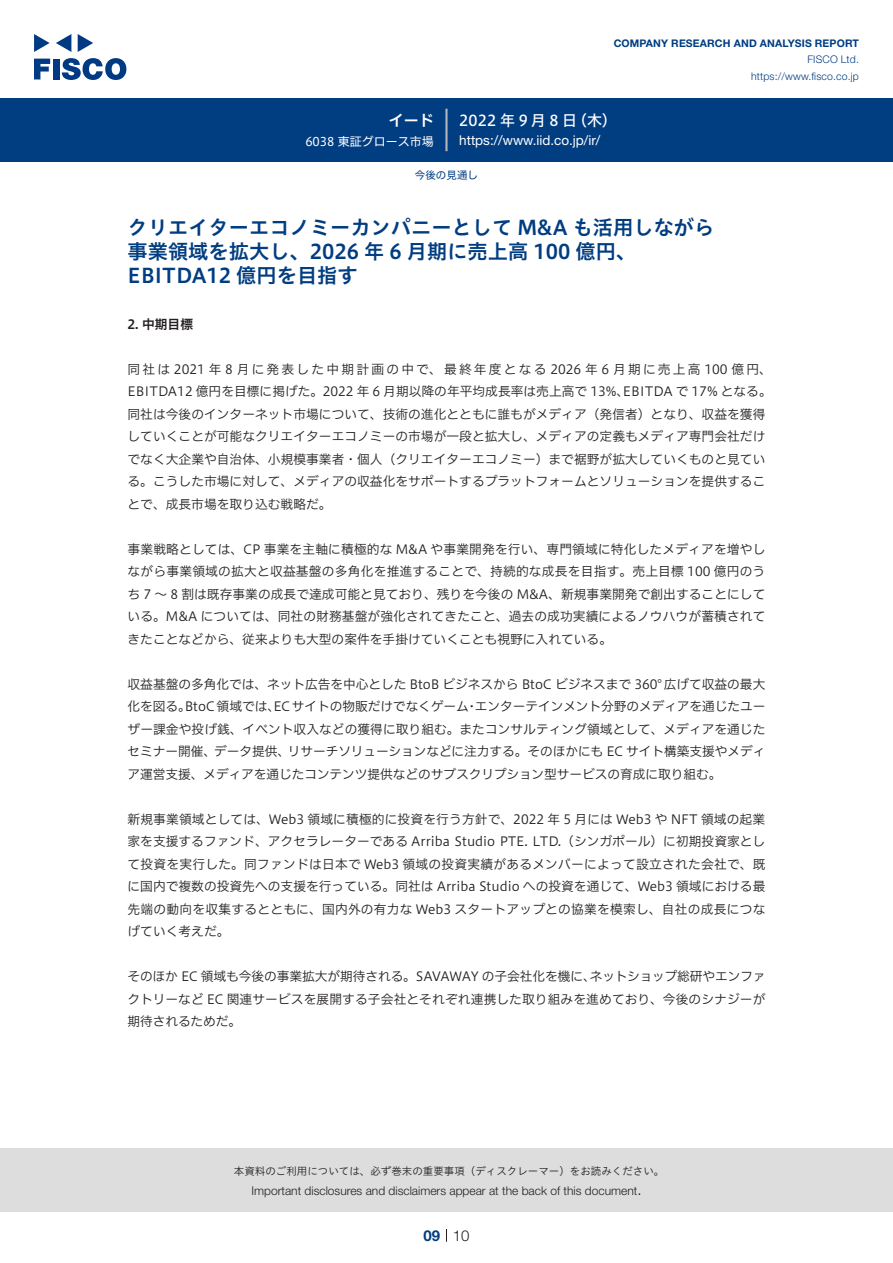
<style>
.page{position:relative;width:893px;height:1263px;background:#fff}
.page>*{position:absolute;margin:0;border:0;box-sizing:border-box;transform-origin:0 0}
.t1{font:20.25px/24px "Hiragino UD Sans Std W6";color:#003d81}
.t2{font:15px "Hiragino UD Sans F Std N W5";letter-spacing:.22em;color:#fff}
.t3{font:300 15px "Helvetica Neue LT Std";color:#231f20}
.t4{font:15px "Hiragino UD Sans F Std N W6";color:#fff}
.t5{font:700 15px "Helvetica Neue LT Std";color:#003d81}
.t6{font:13.5px "Helvetica Neue LT Std";color:#fff}
.t7{font:12.75px/22.5px "Hiragino UD Sans F Std N W3";color:#231f20}
.t8{font:12.75px/22.5px "Hiragino UD Sans F Std N W3";letter-spacing:.175em;color:#231f20;text-align:right}
.t9{font:12.75px "Hiragino UD Sans F Std N W6";color:#231f20}
.t10{font:300 12px "Helvetica Neue LT Std";color:#231f20}
.t11{font:12px "Hiragino UD Sans F Std N W4";color:#fff}
.t12{font:10.5px "Hiragino UD Sans Std W3";color:#231f20}
.t13{font:700 10.5px "Helvetica Neue LT Std";letter-spacing:.015em;color:#003d81}
.t14{font:300 10.5px/16.5px "Helvetica Neue LT Std";letter-spacing:.015em;color:#003d81;text-align:right}
.t15{font:10.5px "Hiragino UD Sans F Std N W4";color:#003d81}
</style>
<div class="page">
<div style="left:0;top:1148px;width:893px;height:64px;background:#ddd"></div>
<svg style="left:34px;top:59px;width:16px;height:20px"></svg>
<div style="left:53px;top:59px;width:6px;height:20px;background:#003a83"></div>
<svg style="left:62px;top:58px;width:64px;height:22px"></svg>
<svg style="left:34px;top:34px;width:16px;height:18px"></svg>
<svg style="left:78px;top:34px;width:15px;height:18px"></svg>
<svg style="left:56px;top:34px;width:15px;height:18px"></svg>
<div style="left:0;top:98px;width:893px;height:64px;background:#003d81"></div>
<hr style="left:445px;top:109px;width:3px;height:42px;background:#b5b5b6">
<svg style="left:446px;top:1229px;width:1px;height:13px"></svg>
<p class="t4" style="left:389px;top:109px;width:46px">イード</p>
<p class="t11" style="left:305px;top:132px;width:130px">6038 東証グロース市場</p>
<p class="t13" style="left:614px;top:37px;width:247px">COMPANY RESEARCH AND ANALYSIS REPORT</p>
<p class="t14" style="left:751px;top:51px;width:109px">FISCO Ltd. https://www.fisco.co j p.</p>
<p class="t2" style="left:459px;top:109px;width:119px">2022年9月8日</p>
<p class="t2" style="left:572px;top:109px;width:46px">（木(</p>
<p class="t6" style="left:459px;top:132px;width:143px">https: / / w w w . i i d . c o j p. /i r/</p>
<p class="t15" style="left:415px;top:167px;width:64px">今後の見通し</p>
<h1 class="t1" style="left:128px;top:214px;width:588px">クリエイターエコノミーカンパニーとして M&amp;A も活用しながら事業領域を拡大し、2026 年 6 月期に売上高 100 億円、<br>EBITDA12 億円を目指す</h1>
<p class="t9" style="left:128px;top:314px;width:67px">2. 中期目標</p>
<p class="t8" style="left:128px;top:357px;width:646px">同社は 2021 年 8 月に発表した中期計画の中で、最終年度となる 2026 年 6 月期に売上高 100 億円、<br>EBITDA で 17% となる。</p>
<p class="t7" style="left:128px;top:379px;width:639px">EBITDA12 億円を目標に掲げた。2022 年 6 月期以降の年平均成長率は売上高で 13%、<br>同社は今後のインターネット市場について、技術の進化とともに誰もがメディア（発信者）となり、収益を獲得していくことが可能なクリエイターエコノミーの市場が一段と拡大し、メディアの定義もメディア専門会社だけでなく大企業や自治体、小規模事業者・個人（クリエイターエコノミー）まで裾野が拡大していくものと見ている。こうした市場に対して、メディアの収益化をサポートするプラットフォームとソリューションを提供することで、成長市場を取り込む戦略だ。</p>
<p class="t7" style="left:128px;top:537px;width:639px;text-align:justify">事業戦略としては、CP 事業を主軸に積極的な M&amp;A や事業開発を行い、専門領域に特化したメディアを増やしながら事業領域の拡大と収益基盤の多角化を推進することで、持続的な成長を目指す。売上目標 100 億円のうち 7 〜 8 割は既存事業の成長で達成可能と見ており、残りを今後の M&amp;A、新規事業開発で創出することにしている。M&amp;A については、同社の財務基盤が強化されてきたこと、過去の成功実績によるノウハウが蓄積されてきたことなどから、従来よりも大型の案件を手掛けていくことも視野に入れている。</p>
<p class="t7" style="left:664px;top:672px;width:103px">広げて収益の最大</p>
<p class="t7" style="left:475px;top:672px;width:292px;text-indent:-347px">収益基盤の多角化では、ネット広告を中心とした BtoB ビジネスから BtoC ビジネスまで 360°<br>エンターテインメント分野のメディアを通じたユー</p>
<p class="t7" style="left:274px;top:694px;width:197px">ECサイトの物販だけでなくゲーム</p>
<p class="t7" style="left:128px;top:694px;width:65px">化を図る。</p>
<p class="t7" style="left:128px;top:717px;width:639px">ザー課金や投げ銭、イベント収入などの獲得に取り組む。またコンサルティング領域として、メディアを通じた</p>
<p class="t7" style="left:288px;top:739px;width:479px">リサーチソリューションなどに注力する。そのほかにも EC サイト構築支援やメディ</p>
<p class="t7" style="left:185px;top:694px;width:97px">BtoC領域では、</p>
<p class="t7" style="left:466px;top:694px;width:14px">・</p>
<p class="t7" style="left:214px;top:739px;width:78px">データ提供、</p>
<p class="t7" style="left:127px;top:739px;width:595px">セミナー開催、<br>ア運営支援、メディアを通じたコンテンツ提供などのサブスクリプション型サービスの育成に取り組む。</p>
<p class="t7" style="left:128px;top:807px;width:639px;text-align:justify">新規事業領域としては、Web3 領域に積極的に投資を行う方針で、2022 年 5 月には Web3 や NFT 領域の起業家を支援するファンド、アクセラレーターである Arriba Studio PTE. LTD （. シンガポール）に初期投資家として投資を実行した。同ファンドは日本で Web3 領域の投資実績があるメンバーによって設立された会社で、既に国内で複数の投資先への支援を行っている。同社は Arriba Studio への投資を通じて、Web3 領域における最先端の動向を収集するとともに、国内外の有力な Web3 スタートアップとの協業を模索し、自社の成長につなげていく考えだ。</p>
<p class="t7" style="left:590px;top:964px;width:177px">ネットショップ総研やエンファ</p>
<p class="t7" style="left:127px;top:964px;width:639px">そのほか EC 領域も今後の事業拡大が期待される。SAVAWAY の子会社化を機に、<br>クトリーなど EC 関連サービスを展開する子会社とそれぞれ連携した取り組みを進めており、今後のシナジーが期待されるためだ。</p>
<p class="t12" style="left:234px;top:1163px;width:432px">本資料のご利用については、必ず巻末の重要事項（ディスクレーマー）をお読みください。</p>
<p class="t3" style="left:637px;top:1180px;width:6px">.</p>
<p class="t10" style="left:251px;top:1183px;width:387px">Important disclosures and disclaimers appear at the back of this document</p>
<p class="t5" style="left:423px;top:1226px;width:18px">09</p>
<p class="t3" style="left:453px;top:1226px;width:18px">10</p>
</div>
